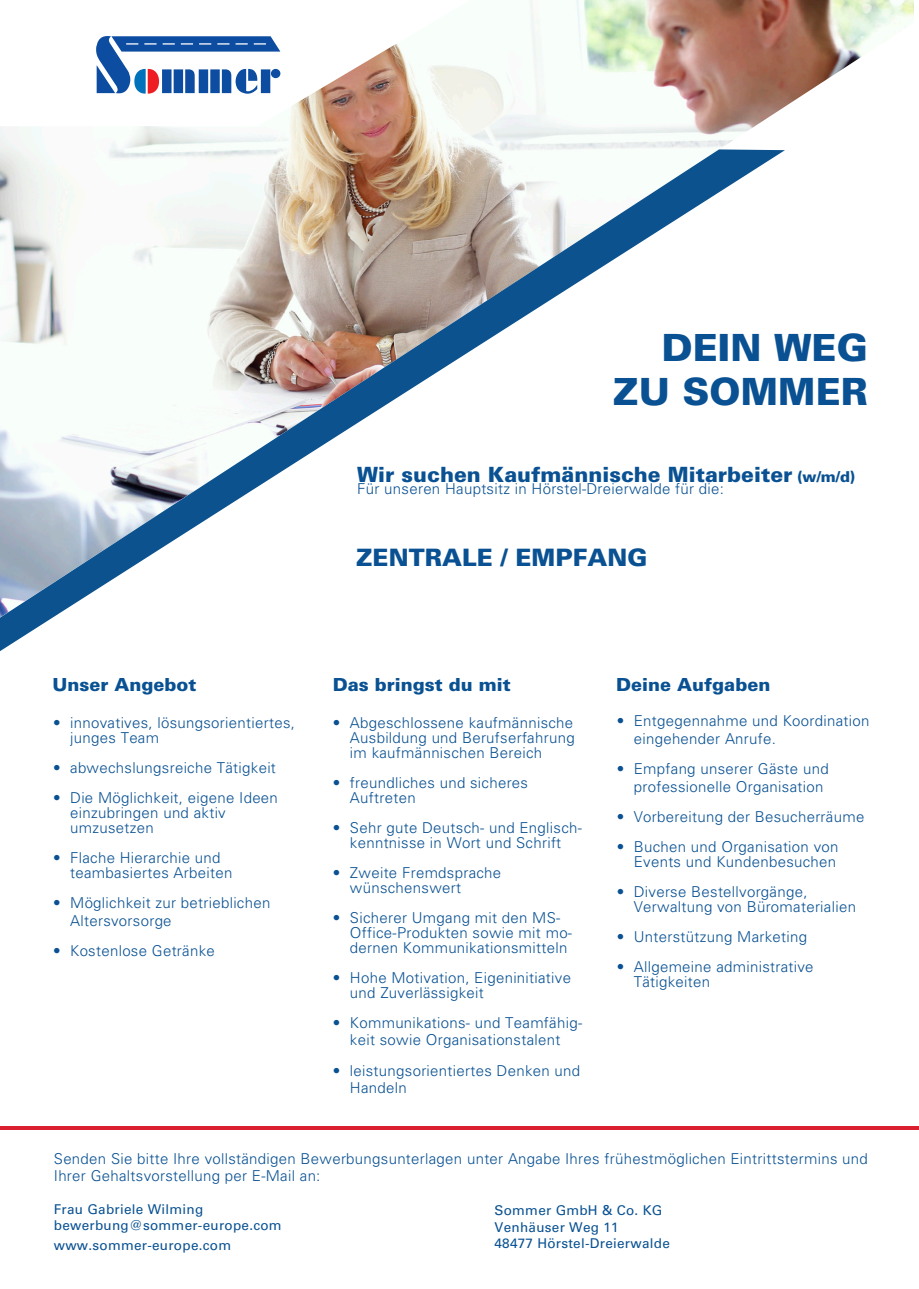
<style>
.page{position:relative;width:919px;height:1289px;background:#fff}
.page>*{position:absolute;margin:0;border:0;box-sizing:border-box;transform-origin:0 0}
.t1{font:900 37.5px "Univers LT";color:#095192}
.t2{font:900 24px "Univers LT";color:#095192}
.t3{font:900 21px "Univers LT";color:#095192}
.t4{font:900 18px "Univers LT";color:#095192}
.t5{font:300 15px/15px "Univers LT";letter-spacing:.02em;color:#095192}
.t6{font:13.5px/16.4px "Univers LT";letter-spacing:.02em;color:#095192}
.s1{font-size:15px}
</style>
<div class="page">
<svg style="left:0;top:19px;width:900px;height:132px"></svg>
<svg style="left:0;top:19px;width:470px;height:107px"></svg>
<svg style="left:0;top:149px;width:784px;height:502px"></svg>
<hr style="left:0;top:1126px;width:918px;height:3px;background:#dc1e31">
<svg style="left:96px;top:36px;width:184px;height:58px"></svg>
<p class="t1" style="left:661px;top:324px;width:208px">DEIN WEG</p>
<p class="t1" style="left:613px;top:368px;width:256px">ZU SOMMER</p>
<p class="t3" style="left:357px;top:461px;width:499px">Wir suchen Kaufmännische Mitarbeiter <span class="s1">(w/m/d)</span></p>
<p class="t5" style="left:357px;top:481px;width:368px">Für unseren Hauptsitz in Hörstel-Dreierwalde für die:</p>
<p class="t2" style="left:356px;top:542px;width:292px">ZENTRALE / EMPFANG</p>
<p class="t4" style="left:53px;top:673px;width:145px">Unser Angebot</p>
<p class="t4" style="left:616px;top:673px;width:155px">Deine Aufgaben</p>
<p class="t4" style="left:333px;top:673px;width:179px">Das bringst du mit</p>
<p class="t5" style="left:350px;top:715px;width:226px;text-align:justify;text-indent:-17px">• Abgeschlossene kaufmännische Ausbildung und Berufserfahrung im kaufmännischen Bereich</p>
<p class="t5" style="left:350px;top:775px;width:180px;text-indent:-17px">• freundliches und sicheres<br>Auftreten</p>
<p class="t5" style="left:333px;top:820px;width:250px;text-align:center">• Sehr gute Deutsch- und Englisch&shy;kenntnisse in Wort und Schrift</p>
<p class="t5" style="left:350px;top:865px;width:153px;text-indent:-17px">• Zweite Fremdsprache wünschenswert</p>
<p class="t5" style="left:350px;top:910px;width:224px;text-indent:-17px">• Sicherer Umgang mit den MS-<br>Office-Produkten sowie mit mo&shy;dernen Kommunikationsmitteln</p>
<p class="t5" style="left:350px;top:970px;width:222px;text-indent:-17px">• Hohe Motivation, Eigeninitiative und Zuverlässigkeit</p>
<p class="t5" style="left:333px;top:1014px;width:251px;line-height:16.5px;text-align:center">• Kommunikations- und Teamfähig&shy;keit sowie Organisationstalent</p>
<p class="t5" style="left:350px;top:1062px;width:232px;line-height:16.5px;text-indent:-17px">• leistungsorientiertes Denken und<br>Handeln</p>
<p class="t5" style="left:633px;top:711px;width:237px;line-height:18px;text-indent:-17px">• Entgegennahme und Koordination eingehender Anrufe.</p>
<p class="t5" style="left:633px;top:759px;width:196px;line-height:18px;text-indent:-17px">• Empfang unserer Gäste und professionelle Organisation</p>
<p class="t5" style="left:616px;top:809px;width:249px">• Vorbereitung der Besucherräume</p>
<p class="t5" style="left:616px;top:839px;width:223px;text-align:right">• Buchen und Organisation von<br>Events und Kundenbesuchen</p>
<p class="t5" style="left:633px;top:884px;width:224px;text-indent:-17px">• Diverse Bestellvorgänge,<br>Verwaltung von Büromaterialien</p>
<p class="t5" style="left:616px;top:929px;width:192px">• Unterstützung Marketing</p>
<p class="t5" style="left:633px;top:959px;width:181px;text-indent:-17px">• Allgemeine administrative<br>Tätigkeiten</p>
<p class="t5" style="left:70px;top:715px;width:226px;text-indent:-17px">• innovatives, lösungsorientiertes, junges Team</p>
<p class="t5" style="left:53px;top:760px;width:224px">• abwechslungsreiche Tätigkeit</p>
<p class="t5" style="left:70px;top:790px;width:209px;text-indent:-17px">• Die Möglichkeit, eigene Ideen einzubringen und aktiv umzusetzen</p>
<p class="t5" style="left:70px;top:850px;width:164px;text-indent:-17px">• Flache Hierarchie und teambasiertes Arbeiten</p>
<p class="t5" style="left:70px;top:894px;width:202px;line-height:18px;text-indent:-17px">• Möglichkeit zur betrieblichen<br>Altersvorsorge</p>
<p class="t5" style="left:53px;top:943px;width:163px">• Kostenlose Getränke</p>
<p class="t5" style="left:54px;top:1150px;width:815px;line-height:16.5px">Senden Sie bitte Ihre vollständigen Bewerbungsunterlagen unter Angabe Ihres frühestmöglichen Eintrittstermins und<br>Ihrer Gehaltsvorstellung per E-Mail an:</p>
<p class="t6" style="left:54px;top:1200px;width:229px;line-height:16.8px">Frau Gabriele Wilming bewerbung@sommer-europe.com</p>
<p class="t6" style="left:54px;top:1236px;width:179px">www.sommer-europe.com</p>
<p class="t6" style="left:494px;top:1202px;width:177px">Sommer GmbH &amp; Co. KG<br>Venhäuser Weg 11<br>48477 Hörstel-Dreierwalde</p>
</div>
